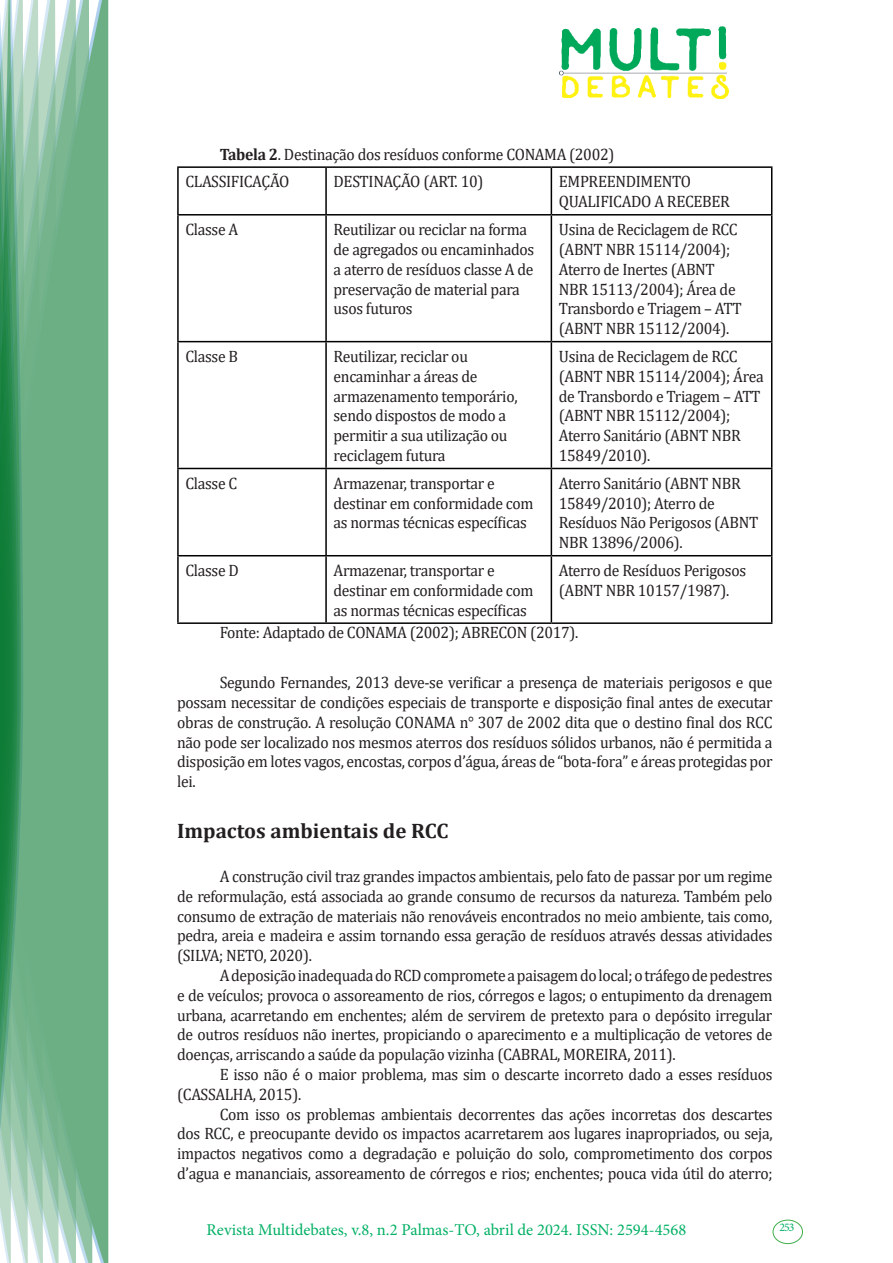
<style>
.page{position:relative;width:893px;height:1263px;background:#fff}
.page>*{position:absolute;margin:0;border:0;box-sizing:border-box;transform-origin:0 0}
.Titulo_2{font:700 21px "Cambria";color:#231f20}
.texto{font:16.5px/19.8px "Cambria";letter-spacing:-.02em;color:#231f20;scale:.95 1}
.t1{font:16.5px "Minion Pro";color:#00b064}
.t2{font:11.7px "Minion Pro";color:#00b064}
.s1{font-weight:700}
</style>
<div class="page">
<img style="left:559px;top:26px;width:169px;height:72px">
<div style="left:95px;top:0;width:14px;height:1263px;background:#6caf84"></div>
<svg style="left:79px;top:0;width:16px;height:1263px;background:#71b289"></svg>
<svg style="left:62px;top:0;width:17px;height:1263px;background:#75b48c"></svg>
<svg style="left:45px;top:0;width:17px;height:1263px;background:#7cb792"></svg>
<svg style="left:30px;top:0;width:15px;height:1263px;background:#80ba96"></svg>
<svg style="left:0;top:0;width:30px;height:1263px;background:#61a97f"></svg>
<div style="left:772px;top:1219px;width:31px;height:25px;border:1px solid #40ae49;border-radius:50%"></div>
<hr style="left:177px;top:166px;width:149px;height:2px;background:#000">
<hr style="left:177px;top:168px;width:2px;height:46px;background:#000">
<hr style="left:326px;top:166px;width:225px;height:2px;background:#000">
<hr style="left:325px;top:168px;width:2px;height:46px;background:#000">
<hr style="left:551px;top:166px;width:221px;height:2px;background:#000">
<hr style="left:551px;top:168px;width:1px;height:46px;background:#000">
<hr style="left:771px;top:168px;width:1px;height:46px;background:#000">
<hr style="left:177px;top:214px;width:149px;height:2px;background:#000">
<hr style="left:177px;top:216px;width:2px;height:125px;background:#000">
<hr style="left:326px;top:214px;width:225px;height:2px;background:#000">
<hr style="left:325px;top:216px;width:2px;height:125px;background:#000">
<hr style="left:551px;top:214px;width:221px;height:2px;background:#000">
<hr style="left:551px;top:216px;width:1px;height:125px;background:#000">
<hr style="left:771px;top:216px;width:1px;height:125px;background:#000">
<hr style="left:177px;top:341px;width:149px;height:1px;background:#000">
<hr style="left:177px;top:342px;width:2px;height:126px;background:#000">
<hr style="left:326px;top:341px;width:225px;height:1px;background:#000">
<hr style="left:325px;top:342px;width:2px;height:126px;background:#000">
<hr style="left:551px;top:341px;width:221px;height:1px;background:#000">
<hr style="left:551px;top:342px;width:1px;height:126px;background:#000">
<hr style="left:771px;top:342px;width:1px;height:126px;background:#000">
<hr style="left:177px;top:468px;width:149px;height:1px;background:#000">
<hr style="left:177px;top:469px;width:2px;height:86px;background:#000">
<hr style="left:326px;top:468px;width:225px;height:1px;background:#000">
<hr style="left:325px;top:469px;width:2px;height:86px;background:#000">
<hr style="left:551px;top:468px;width:221px;height:1px;background:#000">
<hr style="left:551px;top:469px;width:1px;height:86px;background:#000">
<hr style="left:771px;top:469px;width:1px;height:86px;background:#000">
<hr style="left:177px;top:555px;width:149px;height:1px;background:#000">
<hr style="left:177px;top:556px;width:2px;height:66px;background:#000">
<hr style="left:326px;top:555px;width:225px;height:1px;background:#000">
<hr style="left:325px;top:556px;width:2px;height:66px;background:#000">
<hr style="left:551px;top:555px;width:221px;height:1px;background:#000">
<hr style="left:551px;top:556px;width:1px;height:66px;background:#000">
<hr style="left:771px;top:556px;width:1px;height:66px;background:#000">
<hr style="left:177px;top:622px;width:149px;height:2px;background:#000">
<hr style="left:326px;top:622px;width:225px;height:2px;background:#000">
<hr style="left:551px;top:622px;width:221px;height:2px;background:#000">
<p class="texto" style="left:220px;top:145px;width:417px"><span class="s1">Tabela 2</span>. Destinação dos resíduos conforme CONAMA (2002)</p>
<p class="texto" style="left:185px;top:172px;width:111px">CLASSIFICAÇÃO</p>
<p class="texto" style="left:334px;top:172px;width:159px">DESTINAÇÃO (ART. 10)</p>
<p class="texto" style="left:559px;top:172px;width:182px">EMPREENDIMENTO<br>QUALIFICADO A RECEBER</p>
<p class="texto" style="left:185px;top:220px;width:57px">Classe A</p>
<p class="texto" style="left:334px;top:220px;width:213px">Reutilizar ou reciclar na forma de agregados ou encaminhados a aterro de resíduos classe A de preservação de material para usos futuros</p>
<p class="texto" style="left:559px;top:220px;width:194px">Usina de Reciclagem de RCC (ABNT NBR 15114/2004);<br>Aterro de Inertes (ABNT<br>NBR 15113/2004); Área de<br>Transbordo e Triagem – ATT (ABNT NBR 15112/2004).</p>
<p class="texto" style="left:185px;top:346px;width:57px">Classe B</p>
<p class="texto" style="left:334px;top:346px;width:195px">Reutilizar, reciclar ou encaminhar a áreas de armazenamento temporário, sendo dispostos de modo a permitir a sua utilização ou reciclagem futura</p>
<p class="texto" style="left:559px;top:346px;width:217px">Usina de Reciclagem de RCC (ABNT NBR 15114/2004); Área de Transbordo e Triagem – ATT (ABNT NBR 15112/2004);<br>Aterro Sanitário (ABNT NBR<br>15849/2010).</p>
<p class="texto" style="left:185px;top:473px;width:56px">Classe C</p>
<p class="texto" style="left:334px;top:473px;width:212px">Armazenar, transportar e destinar em conformidade com as normas técnicas específicas</p>
<p class="texto" style="left:559px;top:473px;width:211px">Aterro Sanitário (ABNT NBR<br>15849/2010); Aterro de<br>Resíduos Não Perigosos (ABNT<br>NBR 13896/2006).</p>
<p class="texto" style="left:185px;top:560px;width:58px">Classe D</p>
<p class="texto" style="left:334px;top:560px;width:212px">Armazenar, transportar e destinar em conformidade com as normas técnicas específicas</p>
<p class="texto" style="left:559px;top:560px;width:199px">Aterro de Resíduos Perigosos (ABNT NBR 10157/1987).</p>
<p class="texto" style="left:220px;top:622px;width:379px">Fonte: Adaptado de CONAMA (2002); ABRECON (2017).</p>
<p class="texto" style="left:177px;top:672px;width:628px;text-align:justify;text-indent:43px">Segundo Fernandes, 2013 deve-se verificar a presença de materiais perigosos e que possam necessitar de condições especiais de transporte e disposição final antes de executar obras de construção. A resolução CONAMA n° 307 de 2002 dita que o destino final dos RCC não pode ser localizado nos mesmos aterros dos resíduos sólidos urbanos, não é permitida a disposição em lotes vagos, encostas, corpos d’água, áreas de “bota-fora” e áreas protegidas por lei.</p>
<p class="Titulo_2" style="left:177px;top:815px;width:273px">Impactos ambientais de RCC</p>
<p class="texto" style="left:177px;top:866px;width:628px;text-align:justify;text-indent:43px">A construção civil traz grandes impactos ambientais, pelo fato de passar por um regime de reformulação, está associada ao grande consumo de recursos da natureza. Também pelo consumo de extração de materiais não renováveis encontrados no meio ambiente, tais como, pedra, areia e madeira e assim tornando essa geração de resíduos através dessas atividades (SILVA; NETO, 2020).</p>
<p class="texto" style="left:177px;top:965px;width:628px;text-align:justify;text-indent:43px">A deposição inadequada do RCD compromete a paisagem do local; o tráfego de pedestres e de veículos; provoca o assoreamento de rios, córregos e lagos; o entupimento da drenagem urbana, acarretando em enchentes; além de servirem de pretexto para o depósito irregular de outros resíduos não inertes, propiciando o aparecimento e a multiplicação de vetores de doenças, arriscando a saúde da população vizinha (CABRAL, MOREIRA, 2011).</p>
<p class="texto" style="left:177px;top:1064px;width:628px;text-indent:43px">E isso não é o maior problema, mas sim o descarte incorreto dado a esses resíduos (CASSALHA, 2015).</p>
<p class="texto" style="left:177px;top:1104px;width:628px;text-align:justify;text-indent:43px">Com isso os problemas ambientais decorrentes das ações incorretas dos descartes dos RCC, e preocupante devido os impactos acarretarem aos lugares inapropriados, ou seja, impactos negativos como a degradação e poluição do solo, comprometimento dos corpos d’agua e mananciais, assoreamento de córregos e rios; enchentes; pouca vida útil do aterro;</p>
<p class="t1" style="left:207px;top:1218px;width:481px">Revista Multidebates, v.8, n.2 Palmas-TO, abril de 2024. ISSN: 2594-4568</p>
<p class="t2" style="left:779px;top:1219px;width:16px">253</p>
</div>
